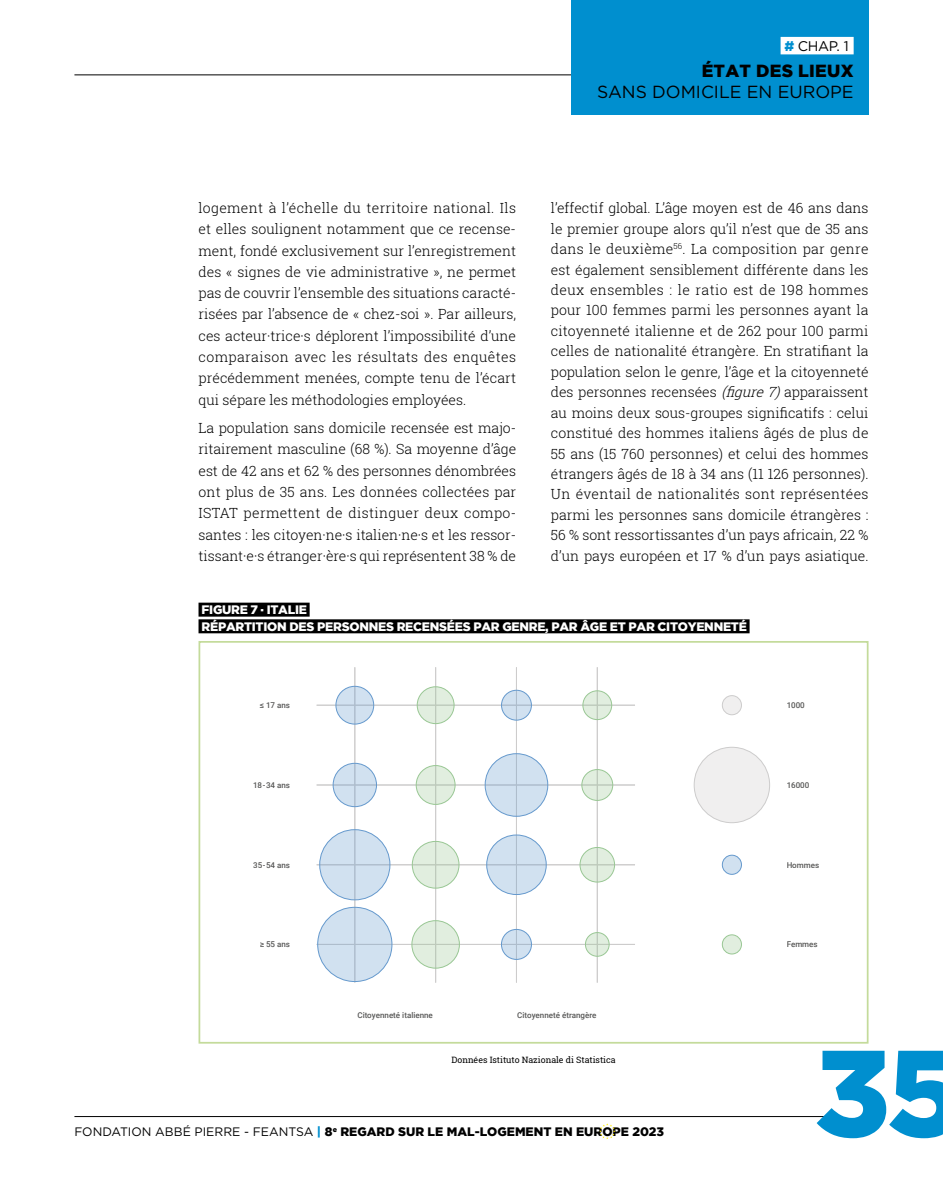
<style>
.page{position:relative;width:943px;height:1191px;background:#fff}
.page>*{position:absolute;margin:0;border:0;box-sizing:border-box;transform-origin:0 0}
.t1{font:900 122.5px "Gotham";color:#008fcf}
.t2{font:17.5px "Gotham";color:#000}
.t3{font:900 17.5px "Gotham";letter-spacing:.015em;color:#000}
.t4{font:300 14px/20.5px "Roboto Slab";letter-spacing:-.005em;color:#000;text-align:justify}
.t5{font:14px "Gotham";color:#000}
.t6{font:900 12.25px/16.6px "Gotham";letter-spacing:-.02em;color:#fff}
.t7{font:900 12.25px "Gotham";color:#000}
.t8{font:8.75px "Roboto Slab";color:#000}
.t9{font:500 8.05px "Roboto";color:#575756}
.s1{font-weight:900;color:#008fcf}
.s2{font-style:italic}
.s3{font-size:8.75px}
.s4{font-weight:400}
.s5{color:#008fcf}
</style>
<div class="page">
<hr style="left:74px;top:1116px;width:759px;height:1px;background:#000">
<svg style="left:599px;top:1123px;width:16px;height:16px"></svg>
<hr style="left:74px;top:74px;width:550px;height:1px;background:#000">
<div style="left:570px;top:0;width:298px;height:114px;background:#008fcf"></div>
<div style="left:780px;top:37px;width:73px;height:17px;background:#fff"></div>
<div style="left:198px;top:602px;width:111px;height:14px;background:#000"></div>
<div style="left:198px;top:619px;width:551px;height:14px;background:#000"></div>
<div style="left:694px;top:747px;width:75px;height:75px;background:#f0efef;border-radius:50%"></div>
<div style="left:694px;top:747px;width:76px;height:76px;border:1px solid #cdcccc;border-radius:50%"></div>
<div style="left:722px;top:695px;width:19px;height:20px;background:#f0efef;border-radius:50%"></div>
<div style="left:722px;top:695px;width:19px;height:20px;border:1px solid #cdcccc;border-radius:50%"></div>
<div style="left:722px;top:855px;width:19px;height:19px;background:#d1e1f0;border-radius:50%"></div>
<div style="left:722px;top:855px;width:19px;height:19px;border:1px solid #6599cd;border-radius:50%"></div>
<svg style="left:722px;top:935px;width:19px;height:19px"></svg>
<div style="left:722px;top:934px;width:19px;height:20px;border:1px solid #99c794;border-radius:50%"></div>
<hr style="left:354px;top:667px;width:1px;height:315px;background:#cdcccc">
<hr style="left:316px;top:705px;width:319px;height:1px;background:#cdcccc">
<hr style="left:316px;top:864px;width:319px;height:1px;background:#cdcccc">
<hr style="left:435px;top:667px;width:1px;height:315px;background:#cdcccc">
<hr style="left:316px;top:784px;width:319px;height:1px;background:#cdcccc">
<hr style="left:516px;top:667px;width:1px;height:315px;background:#cdcccc">
<hr style="left:597px;top:667px;width:1px;height:315px;background:#cdcccc">
<hr style="left:316px;top:944px;width:319px;height:1px;background:#cdcccc">
<svg style="left:336px;top:686px;width:38px;height:38px"></svg>
<div style="left:335px;top:686px;width:39px;height:38px;border:1px solid #6599cd;border-radius:50%"></div>
<svg style="left:333px;top:763px;width:43px;height:43px"></svg>
<div style="left:333px;top:763px;width:44px;height:44px;border:1px solid #6599cd;border-radius:50%"></div>
<svg style="left:320px;top:829px;width:70px;height:71px;background:#ccdded"></svg>
<div style="left:319px;top:829px;width:71px;height:71px;border:1px solid #6599cd;border-radius:50%"></div>
<svg style="left:318px;top:907px;width:74px;height:74px;background:#cddeed"></svg>
<div style="left:317px;top:907px;width:75px;height:75px;border:1px solid #6599cd;border-radius:50%"></div>
<svg style="left:501px;top:690px;width:30px;height:30px"></svg>
<div style="left:501px;top:690px;width:31px;height:30px;border:1px solid #6599cd;border-radius:50%"></div>
<svg style="left:485px;top:753px;width:63px;height:63px;background:#ccdded"></svg>
<div style="left:485px;top:753px;width:63px;height:63px;border:1px solid #6599cd;border-radius:50%"></div>
<svg style="left:486px;top:835px;width:60px;height:59px;background:#ccdded"></svg>
<div style="left:486px;top:834px;width:60px;height:61px;border:1px solid #6599cd;border-radius:50%"></div>
<svg style="left:501px;top:929px;width:30px;height:30px"></svg>
<div style="left:501px;top:929px;width:31px;height:30px;border:1px solid #6599cd;border-radius:50%"></div>
<svg style="left:417px;top:687px;width:37px;height:36px"></svg>
<div style="left:417px;top:686px;width:37px;height:38px;border:1px solid #99c794;border-radius:50%"></div>
<svg style="left:416px;top:765px;width:39px;height:39px"></svg>
<div style="left:416px;top:765px;width:39px;height:39px;border:1px solid #99c794;border-radius:50%"></div>
<svg style="left:412px;top:841px;width:47px;height:47px;background:#dceada"></svg>
<div style="left:412px;top:841px;width:47px;height:47px;border:1px solid #99c794;border-radius:50%"></div>
<svg style="left:412px;top:920px;width:47px;height:48px;background:#dceada"></svg>
<div style="left:411px;top:920px;width:49px;height:48px;border:1px solid #99c794;border-radius:50%"></div>
<svg style="left:583px;top:691px;width:28px;height:28px"></svg>
<div style="left:582px;top:690px;width:30px;height:30px;border:1px solid #99c794;border-radius:50%"></div>
<svg style="left:582px;top:769px;width:30px;height:31px"></svg>
<div style="left:581px;top:769px;width:32px;height:31px;border:1px solid #99c794;border-radius:50%"></div>
<svg style="left:580px;top:847px;width:34px;height:35px"></svg>
<div style="left:579px;top:847px;width:36px;height:35px;border:1px solid #99c794;border-radius:50%"></div>
<svg style="left:585px;top:932px;width:24px;height:24px"></svg>
<div style="left:585px;top:932px;width:24px;height:24px;border:1px solid #99c794;border-radius:50%"></div>
<div style="left:198px;top:641px;width:670px;height:402px;border:2px solid #c4db9b"></div>
<p class="t5" style="left:784px;top:37px;width:66px"><span class="s1">#</span> CHAP. 1</p>
<p class="t3" style="left:701px;top:61px;width:153px">ÉTAT DES LIEUX</p>
<p class="t2" style="left:597px;top:80px;width:258px">SANS DOMICILE EN EUROPE</p>
<p class="t4" style="left:198px;top:197px;width:319px;line-height:21.2px">logement à l’échelle du territoire national. Ils et elles soulignent notamment que ce recense&shy;ment, fondé exclusivement sur l’enregistrement des « signes de vie administrative », ne permet pas de couvrir l’ensemble des situations caracté&shy;risées par l’absence de « chez-soi ». Par ailleurs, ces acteur·trice·s déplorent l’impossibilité d’une comparaison avec les résultats des enquêtes précédemment menées, compte tenu de l’écart qui sépare les méthodologies employées.</p>
<p class="t4" style="left:198px;top:417px;width:319px;line-height:21.2px">La population sans domicile recensée est majo&shy;ritairement masculine (68 %). Sa moyenne d’âge est de 42 ans et 62 % des personnes dénombrées ont plus de 35 ans. Les données collectées par ISTAT permettent de distinguer deux compo&shy;santes : les citoyen·ne·s italien·ne·s et les ressor&shy;tissant·e·s étranger·ère·s qui représentent 38 % de</p>
<p class="t4" style="left:551px;top:197px;width:319px">l’effectif global. L’âge moyen est de 46 ans dans le premier groupe alors qu’il n’est que de 35 ans dans le deuxième<sup>56</sup>. La composition par genre est également sensiblement différente dans les deux ensembles : le ratio est de 198 hommes pour 100 femmes parmi les personnes ayant la citoyenneté italienne et de 262 pour 100 parmi celles de nationalité étrangère. En stratifiant la population selon le genre, l’âge et la citoyenneté des personnes recensées <span class="s2">(figure7)</span>apparaissent au moins deux sous-groupes significatifs : celui constitué des hommes italiens âgés de plus de 55 ans (15 760 personnes) et celui des hommes étrangers âgés de 18 à 34 ans (11 126 personnes).<br>Un éventail de nationalités sont représentées parmi les personnes sans domicile étrangères :<br>56 % sont ressortissantes d’un pays africain, 22 % d’un pays européen et 17 % d’un pays asiatique.</p>
<p class="t6" style="left:201px;top:601px;width:547px">FIGURE 7 · ITALIE<br>RÉPARTITION DES PERSONNES RECENSÉES PAR GENRE, PAR ÂGE ET PAR CITOYENNETÉ</p>
<p class="t9" style="left:260px;top:699px;width:32px"><span class="s3">≤</span> 17 ans</p>
<p class="t9" style="left:253px;top:779px;width:39px">18-34 ans</p>
<p class="t9" style="left:253px;top:859px;width:39px">35-54 ans</p>
<p class="t9" style="left:259px;top:938px;width:32px"><span class="s3">≥</span> 55 ans</p>
<p class="t9" style="left:357px;top:1009px;width:77px">Citoyenneté italienne</p>
<p class="t9" style="left:517px;top:1009px;width:81px">Citoyenneté étrangère</p>
<p class="t8" style="left:451px;top:1053px;width:166px">Données Istituto Nazionale di Statistica</p>
<p class="t7" style="left:74px;top:1124px;width:591px"><span class="s4">FONDATION ABBÉ PIERRE - FEANTSA</span> <span class="s5">|</span> 8<sup>e</sup> REGARD SUR LE MAL-LOGEMENT EN EUROPE 2023</p>
<p class="t9" style="left:786px;top:699px;width:20px">1000</p>
<p class="t9" style="left:786px;top:779px;width:24px">16000</p>
<p class="t9" style="left:786px;top:859px;width:34px">Hommes</p>
<p class="t9" style="left:786px;top:938px;width:33px">Femmes</p>
<h1 class="t1" style="left:814px;top:1022px;width:151px">35</h1>
</div>
